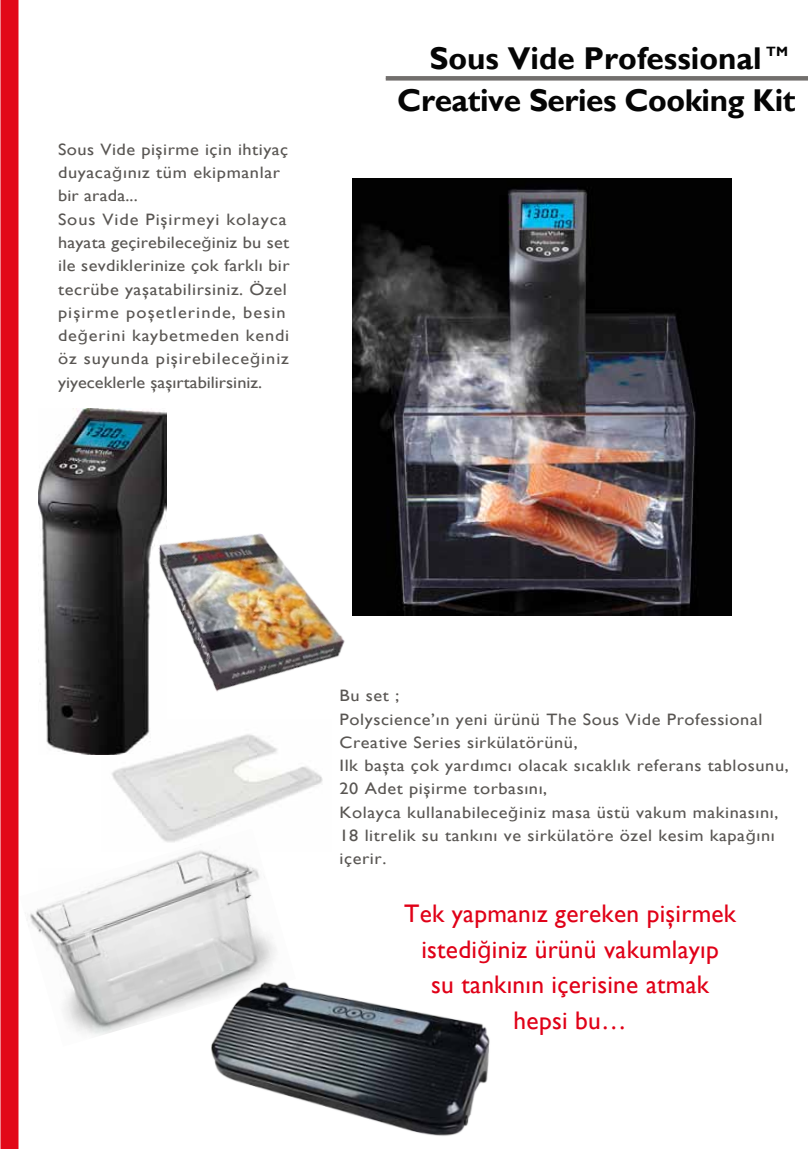
<style>
.page{position:relative;width:808px;height:1149px;background:#fff}
.page>*{position:absolute;margin:0;border:0;box-sizing:border-box;transform-origin:0 0}
.t1{font:700 31.5px "Gill Sans";letter-spacing:-.015em;color:#050505}
.t2{font:25.35px/35.8px "Gill Sans";letter-spacing:.01em;color:#e00017;text-align:center}
.t3{font:16.5px/23.2px "Gill Sans";letter-spacing:.03em;color:#595653;scale:1.11 1}
.t4{font:700 13.5px "Gill Sans";color:#050505}
.s1{font-family:"Myriad Pro"}
</style>
<div class="page">
<img style="left:101px;top:734px;width:222px;height:94px">
<div style="left:386px;top:76px;width:422px;height:5px;background:#726f6d"></div>
<div style="left:1px;top:0;width:18px;height:1148px;background:#e20918"></div>
<img style="left:352px;top:179px;width:379px;height:436px">
<img style="left:39px;top:408px;width:127px;height:346px">
<img style="left:29px;top:828px;width:231px;height:207px">
<img style="left:179px;top:923px;width:311px;height:213px">
<img style="left:121px;top:504px;width:252px;height:223px">
<p class="t3" style="left:58px;top:138px;width:210px">Sous Vide pişirme için ihtiyaç duyaca<span class="s1">ğ</span>ınız tüm ekipmanlar bir arada...<br>Sous Vide Pişirmeyi kolayca hayata geçirebilece<span class="s1">ğ</span>iniz bu set ile sevdiklerinize çok farklı bir tecrübe yaşatabilirsiniz. Özel pişirme poşetlerinde, besin de<span class="s1">ğ</span>erini kaybetmeden kendi öz suyunda pişirebilece<span class="s1">ğ</span>iniz yiyeceklerle şaşırtabilirsiniz.</p>
<h1 class="t1" style="left:429px;top:39px;width:334px">Sous Vide Professional</h1>
<p class="t4" style="left:766px;top:43px;width:23px">TM</p>
<h1 class="t1" style="left:397px;top:81px;width:400px">Creative Series Cooking Kit</h1>
<p class="t3" style="left:340px;top:684px;width:406px">Bu set ;<br>Polyscience’ın yeni ürünü The Sous Vide Professional Creative Series sirkülatörünü,<br>Ilk başta çok yardımcı olacak sıcaklık referans tablosunu, 20 Adet pişirme torbasını,<br>Kolayca kullanabilece<span class="s1">ğ</span>iniz masa üstü vakum makinasını, 18 litrelik su tankını ve sirkülatöre özel kesim kapa<span class="s1">ğ</span>ını içerir.</p>
<h2 class="t2" style="left:404px;top:895px;width:334px">Tek yapmanız gereken pişirmek istedi<span class="s1">ğ</span>iniz ürünü vakumlayıp<br>su tankının içerisine atmak hepsi bu…</h2>
</div>
